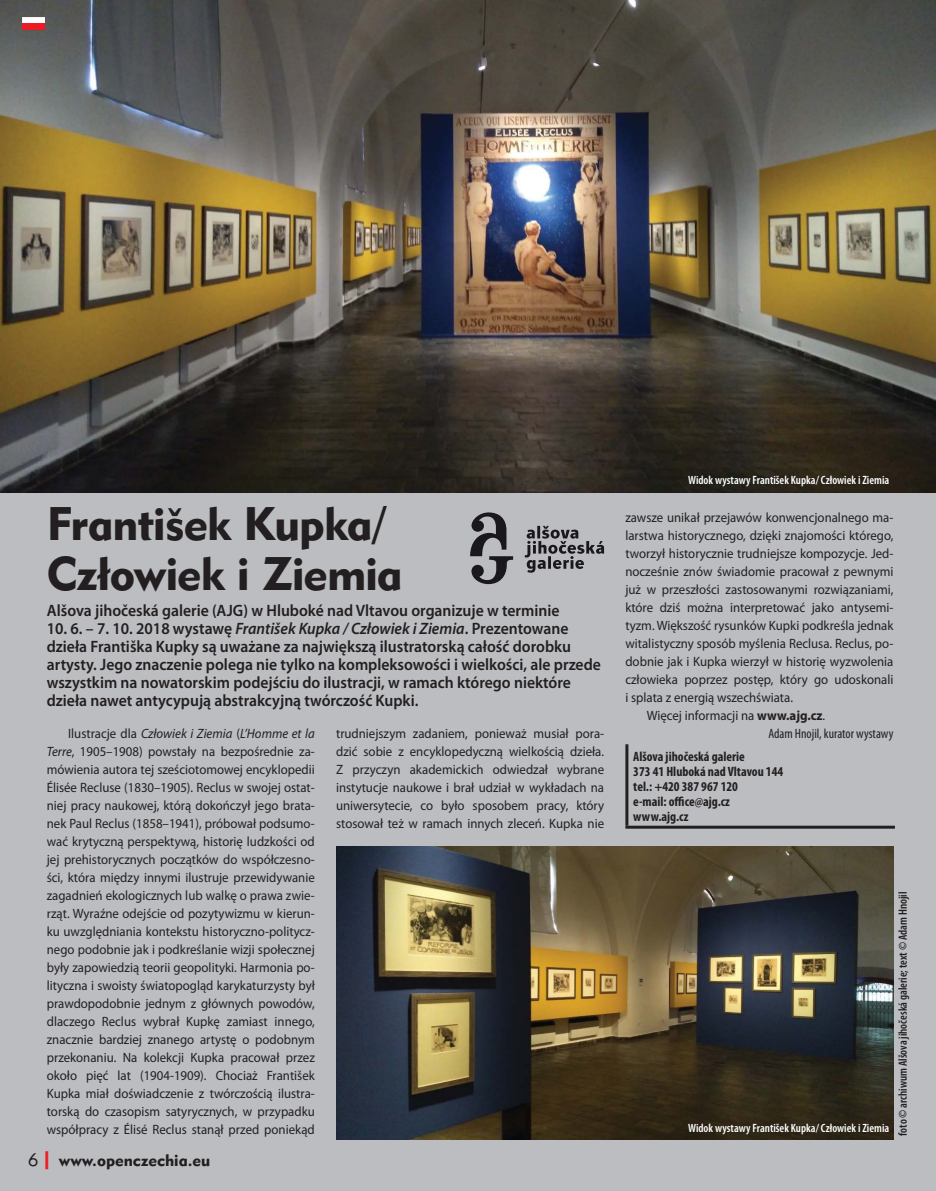
<style>
.page{position:relative;width:936px;height:1191px;background:#fff}
.page>*{position:absolute;margin:0;border:0;box-sizing:border-box;transform-origin:0 0}
.t1{font:46.5px/49.5px "Geometric 415 AT Black A";letter-spacing:-.015em;color:#231f20}
.t2{font:600 16.5px/18px "Myriad Pro";color:#231f20;scale:.95 1}
.t3{font:16.5px "Geometric 415 AT Black A";color:#231f20}
.t4{font:13.5px/18px "Myriad Pro";color:#231f20;text-align:justify;scale:.95 1}
.t5{font:700 condensed 13.5px/15px "Myriad Pro";color:#231f20}
.t6{font:condensed 13.5px "Myriad Pro";color:#231f20}
.t7{font:600 condensed 12px "Myriad Pro";color:#fff}
.t8{font:600 condensed 12px "Myriad Pro";color:#231f20}
.s1{font-style:italic}
.s2{font-family:"Geometric 415 AT Lite A";font-size:18px}
.s3{font-size:18px;color:#ed1c24}
.s4{font-weight:700}
</style>
<div class="page">
<div style="left:0;top:0;width:935px;height:1190px;background:#bbbdc0"></div>
<hr style="left:625px;top:744px;width:3px;height:81px;background:#231f20">
<hr style="left:625px;top:825px;width:269px;height:3px;background:#231f20">
<img style="left:0;top:0;width:935px;height:492px">
<img style="left:336px;top:846px;width:557px;height:294px">
<svg style="left:524px;top:526px;width:80px;height:46px"></svg>
<svg style="left:470px;top:512px;width:43px;height:72px"></svg>
<svg style="left:22px;top:17px;width:22px;height:13px"></svg>
<h1 class="t1" style="left:47px;top:504px;width:357px">František Kupka/<br>Człowiek i Ziemia</h1>
<p class="t2" style="left:47px;top:603px;width:541px">Alšova jihočeská galerie (AJG) w Hluboké nad Vltavou organizuje w terminie</p>
<p class="t2" style="left:47px;top:621px;width:584px">10. 6. – 7. 10. 2018 wystawę <span class="s1">František Kupka / Człowiek i Ziemia</span>. Prezentowane dzieła Františka Kupky są uważane za największą ilustratorską całość dorobku artysty. Jego znaczenie polega nie tylko na kompleksowości i wielkości, ale przede wszystkim na nowatorskim podejściu do ilustracji, w ramach którego niektóre dzieła nawet antycypują abstrakcyjną twórczość Kupki.</p>
<p class="t4" style="left:47px;top:726px;width:284px;text-indent:21px">Ilustracje dla <span class="s1">Człowiek i Ziemia</span> (<span class="s1">L’Homme et la Terre</span>, 1905–1908) powstały na bezpośrednie za&shy;mówienia autora tej sześciotomowej encyklopedii Élisée Recluse (1830–1905). Reclus w swojej ostat&shy;niej pracy naukowej, którą dokończył jego brata&shy;nek Paul Reclus (1858–1941), próbował podsumo&shy;wać krytyczną perspektywą, historię ludzkości od jej prehistorycznych początków do współczesno&shy;ści, która między innymi ilustruje przewidywanie zagadnień ekologicznych lub walkę o prawa zwie&shy;rząt. Wyraźne odejście od pozytywizmu w kierun&shy;ku uwzględniania kontekstu historyczno-politycz&shy;nego podobnie jak i podkreślanie wizji społecznej były zapowiedzią teorii geopolityki. Harmonia po&shy;lityczna i swoisty światopogląd karykaturzysty był prawdopodobnie jednym z głównych powodów, dlaczego Reclus wybrał Kupkę zamiast innego, znacznie bardziej znanego artystę o podobnym przekonaniu. Na kolekcji Kupka pracował przez około pięć lat (1904-1909). Chociaż František Kupka miał doświadczenie z twórczością ilustra&shy;torską do czasopism satyrycznych, w przypadku współpracy z Élisé Reclus stanął przed poniekąd</p>
<p class="t4" style="left:336px;top:726px;width:284px">trudniejszym zadaniem, ponieważ musiał pora&shy;dzić sobie z encyklopedyczną wielkością dzieła.<br>Z przyczyn akademickich odwiedzał wybrane instytucje naukowe i brał udział w wykładach na uniwersytecie, co było sposobem pracy, który stosował też w ramach innych zleceń. Kupka nie</p>
<p class="t3" style="left:28px;top:1154px;width:184px"><span class="s2">6</span><span class="s3">|</span> www.openczechia.eu</p>
<p class="t7" style="left:688px;top:475px;width:202px">Widok wystawy František Kupka/ Człowiek i Ziemia</p>
<p class="t4" style="left:625px;top:510px;width:283px">zawsze unikał przejawów konwencjonalnego ma-</p>
<p class="t4" style="left:625px;top:528px;width:283px">larstwa historycznego, dzięki znajomości którego,</p>
<p class="t4" style="left:625px;top:546px;width:283px">tworzył historycznie trudniejsze kompozycje. Jed-</p>
<p class="t4" style="left:625px;top:564px;width:284px">nocześnie znów świadomie pracował z pewnymi</p>
<p class="t4" style="left:625px;top:582px;width:283px">już w przeszłości zastosowanymi rozwiązaniami,</p>
<p class="t4" style="left:625px;top:600px;width:284px">które dziś można interpretować jako antysemi-</p>
<p class="t4" style="left:625px;top:618px;width:283px">tyzm. Większość rysunków Kupki podkreśla jednak</p>
<p class="t4" style="left:625px;top:636px;width:283px">witalistyczny sposób myślenia Reclusa. Reclus, po-</p>
<p class="t4" style="left:625px;top:654px;width:283px">dobnie jak i Kupka wierzył w historię wyzwolenia</p>
<p class="t4" style="left:625px;top:672px;width:283px">człowieka poprzez postęp, który go udoskonali</p>
<p class="t4" style="left:625px;top:690px;width:178px">i splata z energią wszechświata.</p>
<p class="t4" style="left:646px;top:708px;width:189px">Więcej informacji na <span class="s4">www.ajg.cz</span>.</p>
<p class="t6" style="left:768px;top:728px;width:127px">Adam Hnojil, kurator wystawy</p>
<p class="t5" style="left:633px;top:750px;width:151px">Alšova jihočeská galerie<br>373 41 Hluboká nad Vltavou 144 tel.: +420 387 967 120<br>e-mail: office@ajg.cz www.ajg.cz</p>
<p class="t7" style="left:688px;top:1123px;width:202px">Widok wystawy František Kupka/ Człowiek i Ziemia</p>
<p class="t8" style="left:898px;top:1135px;width:245px;rotate:-90deg">foto © archiwum Alšova jihočeská galerie; text © Adam Hnojil</p>
</div>
